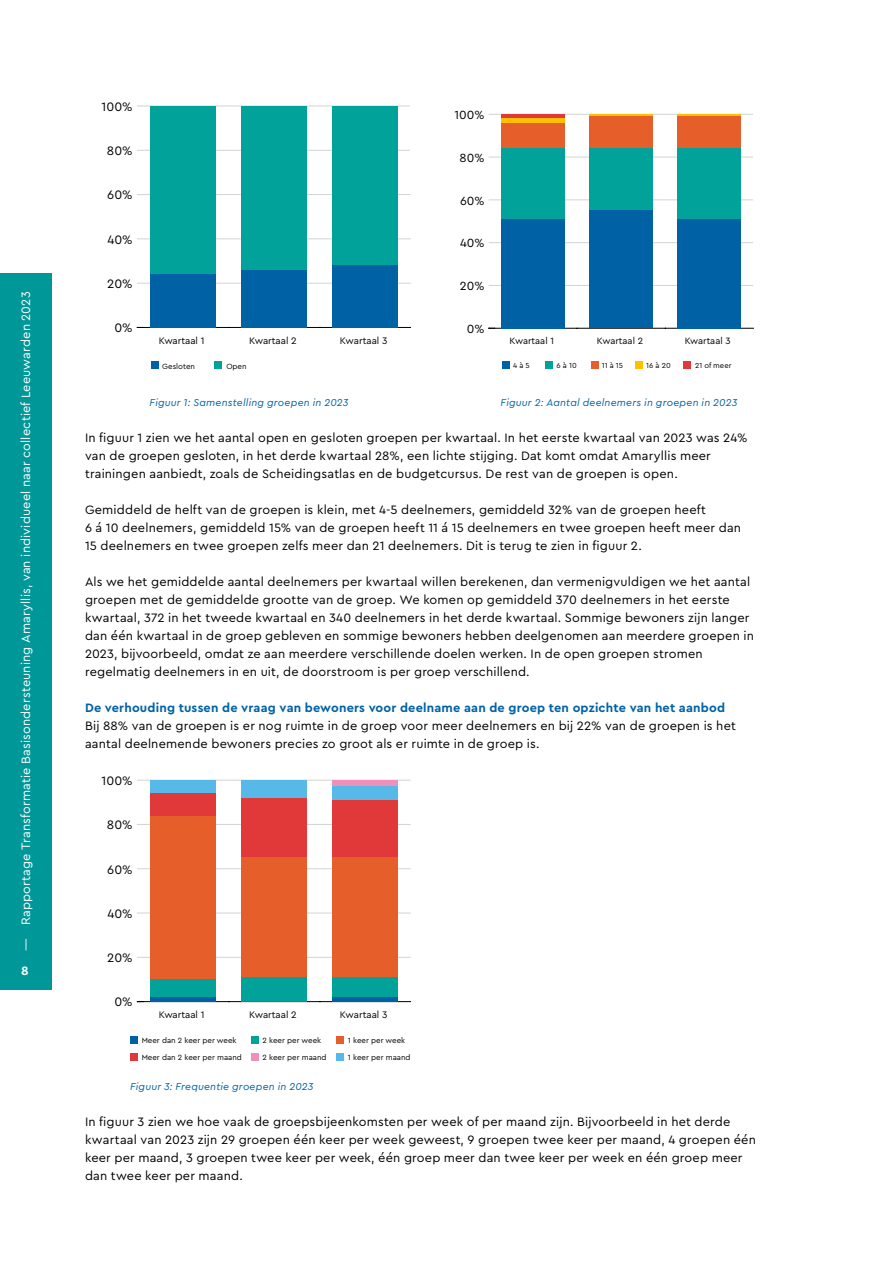
<style>
.page{position:relative;width:893px;height:1263px;background:#fff}
.page>*{position:absolute;margin:0;border:0;box-sizing:border-box;transform-origin:0 0}
.t1{font:12.9px "Cera PRO";color:#000}
.t2{font:12.75px/18px "Cera PRO";letter-spacing:.015em;color:#000}
.t3{font:12.75px "Cera PRO";letter-spacing:.01em;color:#fff}
.t4{font:700 12.75px "Cera PRO";letter-spacing:.015em;color:#0062a5}
.t5{font:700 12.75px "Cera PRO";color:#fff}
.t6{font:12.45px "Cera PRO";color:#000}
.t7{font:italic 10.5px "Cera PRO";letter-spacing:.02em;color:#0062a5}
.t8{font:9.9px "Cera PRO";color:#000}
.t9{font:9.6px "Cera PRO";color:#000}
.t10{font:7.95px "Cera PRO";color:#000}
.t11{font:7.65px "Cera PRO";color:#000}
</style>
<div class="page">
<hr style="left:137px;top:327px;width:274px;height:1px;background:#000">
<hr style="left:137px;top:283px;width:274px;height:1px;background:#d3d3d2">
<hr style="left:137px;top:238px;width:274px;height:1px;background:#d3d3d2">
<hr style="left:137px;top:194px;width:274px;height:1px;background:#d3d3d2">
<hr style="left:137px;top:150px;width:273px;height:1px;background:#d3d3d2">
<hr style="left:137px;top:105px;width:273px;height:1px;background:#d3d3d2">
<div style="left:150px;top:106px;width:65px;height:168px;background:#00a29a"></div>
<div style="left:241px;top:106px;width:66px;height:164px;background:#00a29a"></div>
<div style="left:332px;top:106px;width:66px;height:159px;background:#00a29a"></div>
<div style="left:150px;top:274px;width:65px;height:53px;background:#0062a5"></div>
<div style="left:241px;top:270px;width:66px;height:57px;background:#0062a5"></div>
<div style="left:332px;top:265px;width:66px;height:62px;background:#0062a5"></div>
<div style="left:151px;top:361px;width:8px;height:8px;background:#0062a5"></div>
<div style="left:215px;top:361px;width:7px;height:8px;background:#00a29a"></div>
<hr style="left:489px;top:328px;width:264px;height:1px;background:#000">
<hr style="left:489px;top:285px;width:264px;height:1px;background:#d3d3d2">
<hr style="left:489px;top:242px;width:264px;height:1px;background:#d3d3d2">
<hr style="left:489px;top:199px;width:264px;height:1px;background:#d3d3d2">
<hr style="left:489px;top:157px;width:264px;height:1px;background:#d3d3d2">
<hr style="left:489px;top:114px;width:264px;height:1px;background:#d3d3d2">
<div style="left:501px;top:114px;width:63px;height:5px;background:#e1383a"></div>
<hr style="left:501px;top:119px;width:63px;height:4px;background:#fdc100">
<hr style="left:589px;top:114px;width:63px;height:2px;background:#fdc100">
<hr style="left:677px;top:114px;width:64px;height:2px;background:#fdc100">
<div style="left:501px;top:123px;width:63px;height:26px;background:#e65f2b"></div>
<div style="left:589px;top:116px;width:63px;height:33px;background:#e65f2b"></div>
<div style="left:677px;top:116px;width:64px;height:33px;background:#e65f2b"></div>
<div style="left:501px;top:149px;width:63px;height:70px;background:#00a29a"></div>
<div style="left:589px;top:149px;width:63px;height:62px;background:#00a29a"></div>
<div style="left:677px;top:149px;width:64px;height:70px;background:#00a29a"></div>
<div style="left:501px;top:219px;width:63px;height:109px;background:#0062a5"></div>
<div style="left:589px;top:211px;width:63px;height:117px;background:#0062a5"></div>
<div style="left:677px;top:219px;width:64px;height:109px;background:#0062a5"></div>
<div style="left:502px;top:361px;width:8px;height:8px;background:#0062a5"></div>
<div style="left:545px;top:361px;width:8px;height:8px;background:#00a29a"></div>
<div style="left:591px;top:361px;width:7px;height:8px;background:#e65f2b"></div>
<div style="left:635px;top:361px;width:7px;height:8px;background:#fdc100"></div>
<div style="left:683px;top:361px;width:8px;height:8px;background:#e1383a"></div>
<hr style="left:137px;top:1001px;width:274px;height:1px;background:#000">
<hr style="left:137px;top:957px;width:274px;height:1px;background:#d3d3d2">
<hr style="left:137px;top:912px;width:274px;height:1px;background:#d3d3d2">
<hr style="left:137px;top:868px;width:274px;height:1px;background:#d3d3d2">
<hr style="left:137px;top:824px;width:274px;height:1px;background:#d3d3d2">
<hr style="left:137px;top:780px;width:274px;height:1px;background:#d3d3d2">
<div style="left:332px;top:780px;width:66px;height:7px;background:#ef90ba"></div>
<div style="left:150px;top:780px;width:65px;height:13px;background:#56b9e7"></div>
<div style="left:241px;top:780px;width:66px;height:18px;background:#56b9e7"></div>
<div style="left:332px;top:787px;width:66px;height:13px;background:#56b9e7"></div>
<div style="left:150px;top:793px;width:65px;height:22px;background:#e1383a"></div>
<div style="left:241px;top:798px;width:66px;height:60px;background:#e1383a"></div>
<div style="left:332px;top:800px;width:66px;height:58px;background:#e1383a"></div>
<div style="left:150px;top:815px;width:65px;height:164px;background:#e65f2b"></div>
<div style="left:241px;top:858px;width:66px;height:119px;background:#e65f2b"></div>
<div style="left:332px;top:858px;width:66px;height:119px;background:#e65f2b"></div>
<div style="left:150px;top:979px;width:65px;height:18px;background:#00a29a"></div>
<div style="left:241px;top:977px;width:66px;height:24px;background:#00a29a"></div>
<div style="left:332px;top:977px;width:66px;height:20px;background:#00a29a"></div>
<hr style="left:150px;top:997px;width:65px;height:4px;background:#0062a5">
<hr style="left:332px;top:997px;width:66px;height:4px;background:#0062a5">
<div style="left:130px;top:1036px;width:8px;height:7px;background:#0062a5"></div>
<div style="left:251px;top:1036px;width:8px;height:7px;background:#00a29a"></div>
<div style="left:336px;top:1036px;width:8px;height:7px;background:#e65f2b"></div>
<div style="left:130px;top:1052px;width:8px;height:8px;background:#e1383a"></div>
<div style="left:251px;top:1052px;width:8px;height:8px;background:#ef90ba"></div>
<div style="left:336px;top:1052px;width:8px;height:8px;background:#56b9e7"></div>
<div style="left:0;top:273px;width:51px;height:716px;background:#009799"></div>
<p class="t3" style="left:18px;top:951px;width:661px;rotate:-90deg">— Rapportage Transformatie Basisondersteuning Amaryllis, van individueel naar collectief Leeuwarden 2023</p>
<p class="t5" style="left:21px;top:962px;width:9px">8</p>
<p class="t1" style="left:102px;top:98px;width:33px">100%</p>
<p class="t1" style="left:107px;top:142px;width:27px">80%</p>
<p class="t1" style="left:107px;top:186px;width:27px">60%</p>
<p class="t1" style="left:107px;top:231px;width:27px">40%</p>
<p class="t1" style="left:107px;top:275px;width:27px">20%</p>
<p class="t1" style="left:114px;top:319px;width:20px">0%</p>
<p class="t8" style="left:159px;top:334px;width:47px">Kwartaal 1</p>
<p class="t10" style="left:162px;top:361px;width:34px">Gesloten</p>
<p class="t8" style="left:249px;top:334px;width:49px">Kwartaal 2</p>
<p class="t8" style="left:340px;top:334px;width:49px">Kwartaal 3</p>
<p class="t10" style="left:226px;top:361px;width:22px">Open</p>
<p class="t6" style="left:454px;top:106px;width:31px">100%</p>
<p class="t6" style="left:460px;top:149px;width:26px">80%</p>
<p class="t6" style="left:460px;top:192px;width:26px">60%</p>
<p class="t6" style="left:460px;top:235px;width:26px">40%</p>
<p class="t6" style="left:460px;top:278px;width:26px">20%</p>
<p class="t6" style="left:467px;top:320px;width:19px">0%</p>
<p class="t9" style="left:510px;top:335px;width:46px">Kwartaal 1</p>
<p class="t11" style="left:513px;top:361px;width:18px">4 à 5</p>
<p class="t9" style="left:597px;top:335px;width:48px">Kwartaal 2</p>
<p class="t9" style="left:685px;top:335px;width:47px">Kwartaal 3</p>
<p class="t11" style="left:557px;top:361px;width:22px">6 à 10</p>
<p class="t11" style="left:602px;top:361px;width:23px">11 à 15</p>
<p class="t11" style="left:646px;top:361px;width:26px">16 à 20</p>
<p class="t11" style="left:695px;top:361px;width:38px">21 of meer</p>
<p class="t7" style="left:150px;top:395px;width:201px">Figuur 1: Samenstelling groepen in 2023</p>
<p class="t7" style="left:501px;top:395px;width:238px">Figuur 2: Aantal deelnemers in groepen in 2023</p>
<p class="t2" style="left:85px;top:428px;width:664px">In figuur 1 zien we het aantal open en gesloten groepen per kwartaal. In het eerste kwartaal van 2023 was 24% van de groepen gesloten, in het derde kwartaal 28%, een lichte stijging. Dat komt omdat Amaryllis meer trainingen aanbiedt, zoals de Scheidingsatlas en de budgetcursus. De rest van de groepen is open.</p>
<p class="t2" style="left:85px;top:500px;width:658px">Gemiddeld de helft van de groepen is klein, met 4-5 deelnemers, gemiddeld 32% van de groepen heeft<br>6 á 10 deelnemers, gemiddeld 15% van de groepen heeft 11 á 15 deelnemers en twee groepen heeft meer dan<br>15 deelnemers en twee groepen zelfs meer dan 21 deelnemers. Dit is terug te zien in figuur 2.</p>
<p class="t2" style="left:85px;top:572px;width:670px">Als we het gemiddelde aantal deelnemers per kwartaal willen berekenen, dan vermenigvuldigen we het aantal groepen met de gemiddelde grootte van de groep. We komen op gemiddeld 370 deelnemers in het eerste kwartaal, 372 in het tweede kwartaal en 340 deelnemers in het derde kwartaal. Sommige bewoners zijn langer dan één kwartaal in de groep gebleven en sommige bewoners hebben deelgenomen aan meerdere groepen in 2023, bijvoorbeeld, omdat ze aan meerdere verschillende doelen werken. In de open groepen stromen regelmatig deelnemers in en uit, de doorstroom is per groep verschillend.</p>
<p class="t4" style="left:85px;top:699px;width:642px">De verhouding tussen de vraag van bewoners voor deelname aan de groep ten opzichte van het aanbod</p>
<p class="t2" style="left:85px;top:716px;width:652px">Bij 88% van de groepen is er nog ruimte in de groep voor meer deelnemers en bij 22% van de groepen is het aantal deelnemende bewoners precies zo groot als er ruimte in de groep is.</p>
<p class="t1" style="left:102px;top:772px;width:33px">100%</p>
<p class="t1" style="left:107px;top:816px;width:27px">80%</p>
<p class="t1" style="left:107px;top:861px;width:27px">60%</p>
<p class="t1" style="left:107px;top:905px;width:27px">40%</p>
<p class="t1" style="left:107px;top:949px;width:27px">20%</p>
<p class="t1" style="left:114px;top:993px;width:20px">0%</p>
<p class="t8" style="left:159px;top:1008px;width:47px">Kwartaal 1</p>
<p class="t10" style="left:142px;top:1035px;width:96px">Meer dan 2 keer per week</p>
<p class="t8" style="left:249px;top:1008px;width:49px">Kwartaal 2</p>
<p class="t8" style="left:340px;top:1008px;width:49px">Kwartaal 3</p>
<p class="t10" style="left:263px;top:1035px;width:60px">2 keer per week</p>
<p class="t10" style="left:348px;top:1035px;width:59px">1 keer per week</p>
<p class="t10" style="left:142px;top:1052px;width:102px">Meer dan 2 keer per maand</p>
<p class="t10" style="left:263px;top:1052px;width:66px">2 keer per maand</p>
<p class="t10" style="left:348px;top:1052px;width:64px">1 keer per maand</p>
<p class="t7" style="left:130px;top:1079px;width:185px">Figuur 3: Frequentie groepen in 2023</p>
<p class="t2" style="left:85px;top:1112px;width:672px">In figuur 3 zien we hoe vaak de groepsbijeenkomsten per week of per maand zijn. Bijvoorbeeld in het derde kwartaal van 2023 zijn 29 groepen één keer per week geweest, 9 groepen twee keer per maand, 4 groepen één keer per maand, 3 groepen twee keer per week, één groep meer dan twee keer per week en één groep meer dan twee keer per maand.</p>
</div>
